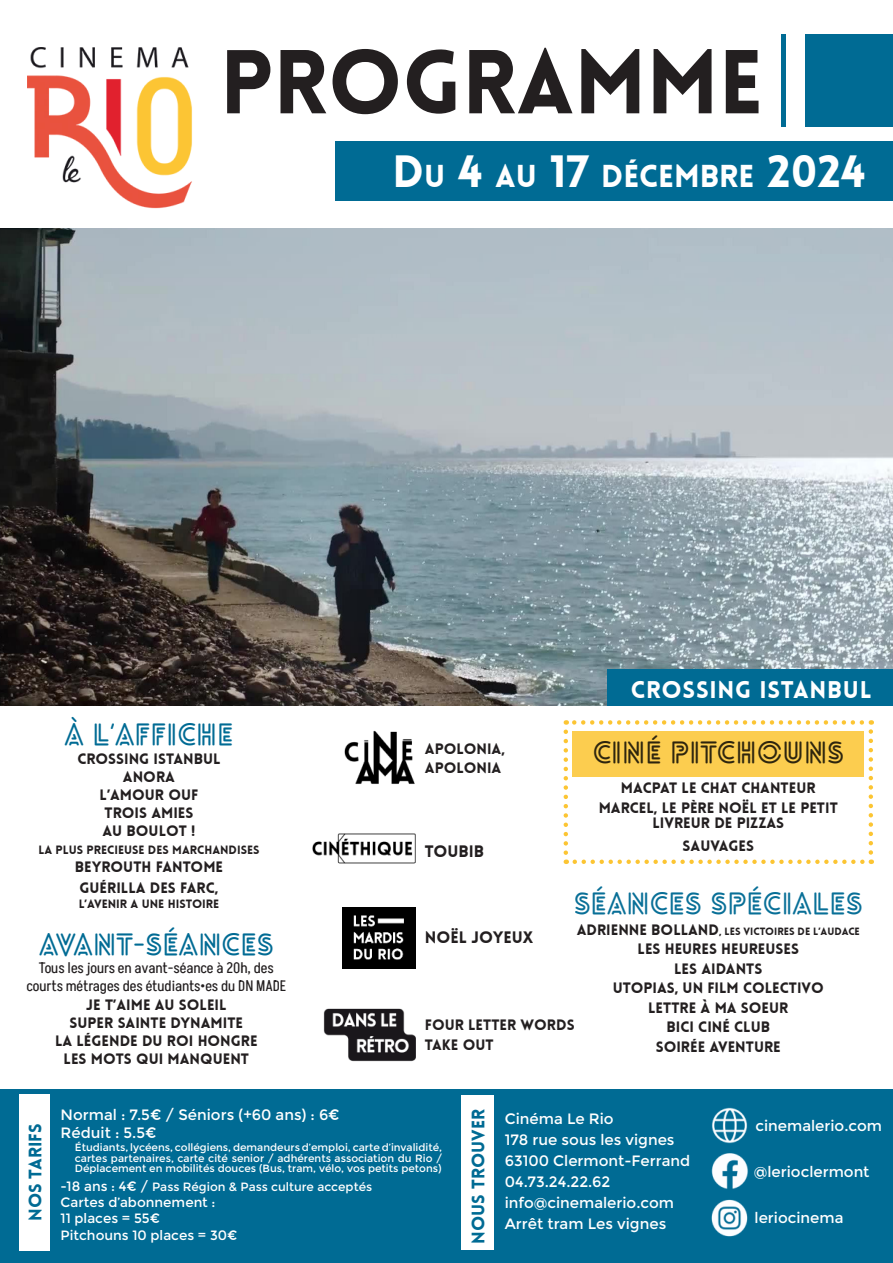
<style>
.page{position:relative;width:893px;height:1263px;background:#fff}
.page>*{position:absolute;margin:0;border:0;box-sizing:border-box;transform-origin:0 0}
.t1{font:900 88.5px "Lovelo";color:#231f20}
.t2{font:900 31.5px "Lovelo";color:#fff}
.t3{font:700 30px "Lovelo Line";color:#006b94}
.t4{font:700 30px "Lovelo Line";color:#000}
.t5{font:900 24px "Lovelo";letter-spacing:.03em;color:#fff}
.t6{font:900 18px "Lovelo";color:#006b94}
.t7{font:900 16.5px "Lovelo";color:#231f20}
.t8{font:900 15px/19.5px "Lovelo";color:#231f20;text-align:center}
.t9{font:15px/21px "Montserrat";color:#fff}
.t10{font:15px/18px "Akshar";color:#231f20;text-align:center}
.t11{font:13.5px/16.2px "Montserrat";color:#fff}
.t12{font:900 12px "Lovelo";color:#231f20}
.t13{font:12px "Montserrat";color:#fff}
.t14{font:10.5px/10.5px "Montserrat";color:#fff;text-align:justify}
.t15{font:900 10.5px "Lovelo";color:#231f20}
.s1{font-size:45px}
.s2{font-size:15px}
.s3{font-size:13.5px}
</style>
<div class="page">
<img style="left:28px;top:47px;width:164px;height:162px">
<div style="left:0;top:1089px;width:893px;height:174px;background:#006b94"></div>
<div style="left:20px;top:1094px;width:30px;height:156px;background:#fff"></div>
<div style="left:462px;top:1095px;width:32px;height:155px;background:#fff"></div>
<img style="left:0;top:229px;width:893px;height:477px">
<div style="left:608px;top:669px;width:285px;height:37px;background:#006b94"></div>
<div style="left:336px;top:141px;width:557px;height:60px;background:#006b94"></div>
<div style="left:806px;top:34px;width:87px;height:93px;background:#006b94"></div>
<hr style="left:781px;top:34px;width:4px;height:93px;background:#006b94">
<img style="left:712px;top:1107px;width:35px;height:37px">
<img style="left:711px;top:1153px;width:37px;height:36px">
<img style="left:711px;top:1199px;width:37px;height:38px">
<img style="left:323px;top:1008px;width:92px;height:53px">
<svg style="left:564px;top:732px;width:4px;height:132px"></svg>
<svg style="left:575px;top:859px;width:297px;height:5px"></svg>
<svg style="left:869px;top:720px;width:4px;height:132px"></svg>
<svg style="left:566px;top:720px;width:296px;height:5px"></svg>
<div style="left:573px;top:730px;width:291px;height:46px;background:#fccd4f"></div>
<img style="left:342px;top:908px;width:73px;height:60px">
<img style="left:312px;top:833px;width:103px;height:31px">
<img style="left:344px;top:731px;width:71px;height:53px">
<h1 class="t1" style="left:220px;top:32px;width:545px">PROGRAMME</h1>
<h2 class="t2" style="left:393px;top:158px;width:474px"><span class="s1">D</span>U <span class="s1">4</span> AU <span class="s1">17</span> DÉCEMBRE <span class="s1">2024</span></h2>
<h3 class="t3" style="left:64px;top:717px;width:170px">À L’AFFICHE</h3>
<p class="t8" style="left:77px;top:749px;width:145px;line-height:18px">CROSSING ISTANBUL<br>ANORA<br>L’AMOUR OUF<br>TROIS AMIES<br>AU BOULOT !</p>
<p class="t12" style="left:38px;top:843px;width:223px">LA PLUS PRECIEUSE DES MARCHANDISES</p>
<p class="t8" style="left:75px;top:856px;width:150px;line-height:20.4px">BEYROUTH FANTOME<br>GUÉRILLA DES FARC,</p>
<p class="t12" style="left:79px;top:897px;width:142px">L’AVENIR A UNE HISTOIRE</p>
<h3 class="t3" style="left:39px;top:927px;width:236px">AVANT-SÉANCES</h3>
<p class="t10" style="left:26px;top:959px;width:261px">Tous les jours en avant-séance à 20h, des courts métrages des étudiants•es du DN MADE</p>
<p class="t8" style="left:55px;top:995px;width:204px;line-height:18px">JE T’AIME AU SOLEIL<br>SUPER SAINTE DYNAMITE<br>LA LÉGENDE DU ROI HONGRE<br>LES MOTS QUI MANQUENT</p>
<p class="t8" style="left:425px;top:738px;width:82px;text-align:left">APOLONIA,<br>APOLONIA</p>
<p class="t7" style="left:425px;top:842px;width:61px">TOUBIB</p>
<h3 class="t5" style="left:631px;top:675px;width:242px">CROSSING ISTANBUL</h3>
<h3 class="t4" style="left:592px;top:735px;width:253px">CINÉ PITCHOUNS</h3>
<p class="t8" style="left:621px;top:778px;width:196px">MACPAT LE CHAT CHANTEUR</p>
<p class="t8" style="left:599px;top:800px;width:241px;line-height:15px">MARCEL, LE PÈRE NOËL ET LE PETIT<br>LIVREUR DE PIZZAS</p>
<p class="t8" style="left:683px;top:835px;width:73px">SAUVAGES</p>
<h3 class="t3" style="left:574px;top:886px;width:291px">SÉANCES SPÉCIALES</h3>
<p class="t15" style="left:577px;top:925px;width:285px"><span class="s2">ADRIENNE BOLLAND</span>, LES VICTOIRES DE L’AUDACE</p>
<p class="t8" style="left:613px;top:938px;width:213px">LES HEURES HEUREUSES<br>LES AIDANTS<br>UTOPIAS, UN FILM COLECTIVO<br>LETTRE À MA SOEUR<br>BICI CINÉ CLUB<br>SOIRÉE AVENTURE</p>
<p class="t7" style="left:425px;top:928px;width:110px">NOËL JOYEUX</p>
<p class="t8" style="left:425px;top:1014px;width:151px;text-align:left">FOUR LETTER WORDS<br>TAKE OUT</p>
<p class="t6" style="left:25px;top:1221px;width:99px;rotate:-90deg">NOS TARIFS</p>
<p class="t9" style="left:61px;top:1105px;width:281px;line-height:18px">Normal : 7.5€ / Séniors (+60 ans) : 6€<br>Réduit : 5.5€</p>
<p class="t14" style="left:75px;top:1142px;width:369px">Étudiants, lycéens, collégiens, demandeurs d’emploi, carte d’invalidité, cartes partenaires, carte cité senior / adhérents association du Rio / Déplacement en mobilités douces (Bus, tram, vélo, vos petits petons)</p>
<p class="t13" style="left:61px;top:1180px;width:313px"><span class="s3">-18 ans : 4€ /</span> Pass Région &amp; Pass culture acceptés</p>
<p class="t11" style="left:61px;top:1194px;width:178px">Cartes d’abonnement :<br>11 places = 55€<br>Pitchouns 10 places = 30€</p>
<p class="t6" style="left:468px;top:1244px;width:136px;rotate:-90deg">NOUS TROUVER</p>
<p class="t9" style="left:505px;top:1108px;width:187px">Cinéma Le Rio<br>178 rue sous les vignes<br>63100 Clermont-Ferrand<br>04.73.24.22.62 info@cinemalerio.com<br>Arrêt tram Les vignes</p>
<p class="t9" style="left:755px;top:1115px;width:128px">cinemalerio.com</p>
<p class="t9" style="left:754px;top:1161px;width:117px">@lerioclermont</p>
<p class="t9" style="left:755px;top:1207px;width:90px">leriocinema</p>
</div>
